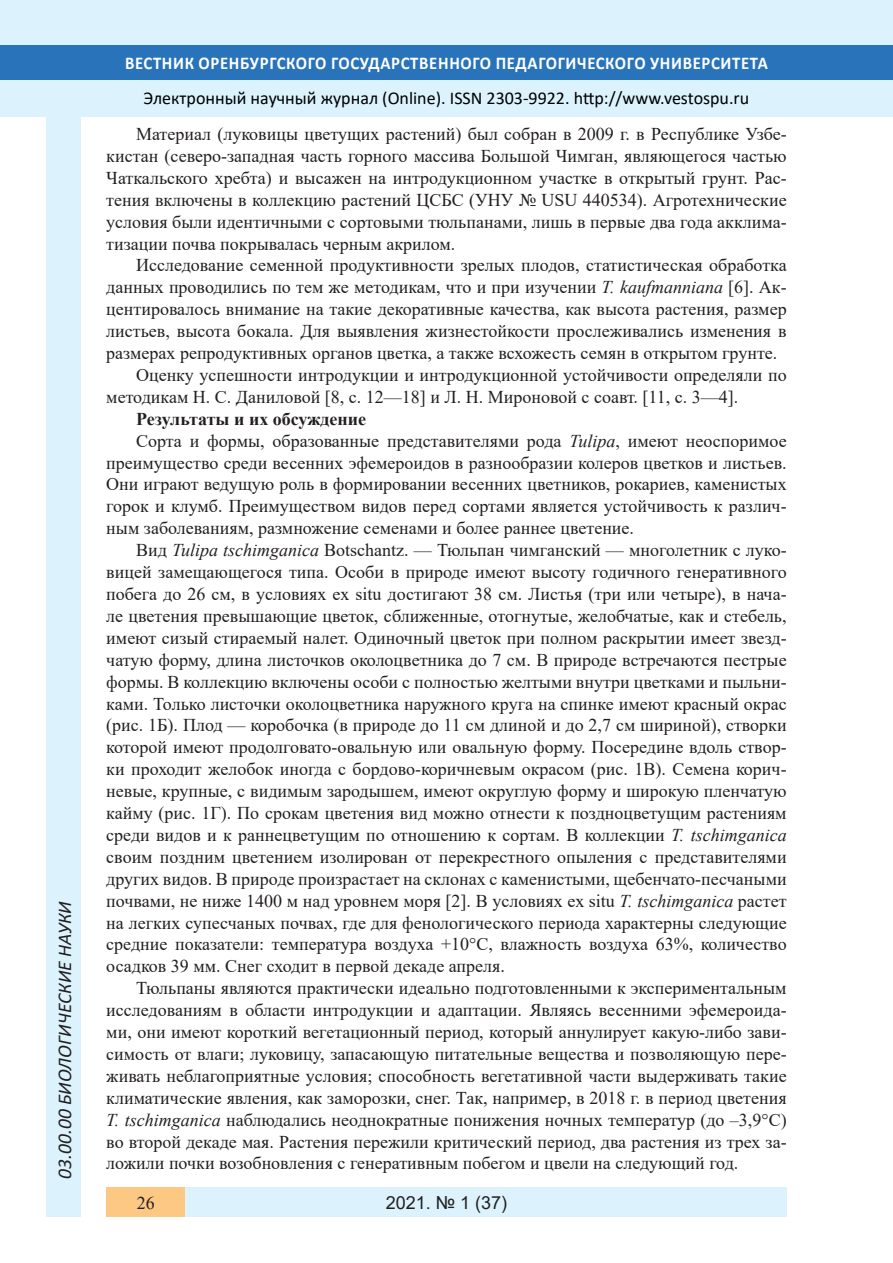
<style>
.page{position:relative;width:893px;height:1263px;background:#fff}
.page>*{position:absolute;margin:0;border:0;box-sizing:border-box;transform-origin:0 0}
.t1{font:italic 19.5px "Calibri";color:#231f20}
.Стиль2{font:18px/21.9px "Times New Roman";color:#231f20;text-align:justify}
.t2{font:18px "Calibri";color:#000}
.t3{font:700 18px "Calibri";letter-spacing:.04em;color:#fff;scale:.93 1}
.Стиль2-2{font:700 18px "Times New Roman";color:#231f20}
.t4{font:18px "Arial";color:#231f20}
.s1{font-style:italic}
</style>
<div class="page">
<div style="left:0;top:0;width:893px;height:116px;background:#dcf2fc"></div>
<div style="left:0;top:45px;width:893px;height:34px;background:#2873ba"></div>
<div style="left:106px;top:1188px;width:681px;height:29px;background:#dcf2fc"></div>
<div style="left:106px;top:1188px;width:79px;height:29px;background:#fdc784"></div>
<div style="left:47px;top:116px;width:34px;height:1101px;background:#dcf2fc"></div>
<p class="t1" style="left:51px;top:1179px;width:279px;rotate:-90deg">03.00.00 БИОЛОГИЧЕСКИЕ НАУКИ</p>
<p class="t3" style="left:125px;top:50px;width:693px">ВЕСТНИК ОРЕНБУРГСКОГО ГОСУДАРСТВЕННОГО ПЕДАГОГИЧЕСКОГО УНИВЕРСИТЕТА</p>
<p class="t2" style="left:144px;top:85px;width:607px">Электронный научный журнал (Online). ISSN 2303-9922. http://www.vestospu.ru</p>
<p class="Стиль2" style="left:106px;top:122px;width:682px;text-indent:30px">Материал (луковицы цветущих растений) был собран в 2009 г. в Республике Узбе&shy;кистан (северо-западная часть горного массива Большой Чимган, являющегося частью Чаткальского хребта) и высажен на интродукционном участке в открытый грунт. Рас&shy;тения включены в коллекцию растений ЦСБС (УНУ № USU 440534). Агротехнические условия были идентичными с сортовыми тюльпанами, лишь в первые два года акклима&shy;тизации почва покрывалась черным акрилом.</p>
<p class="Стиль2" style="left:106px;top:254px;width:682px;text-indent:30px">Исследование семенной продуктивности зрелых плодов, статистическая обработка данных проводились по тем же методикам, что и при изучении <span class="s1">T. kaufmanniana</span> [6]. Ак&shy;центировалось внимание на такие декоративные качества, как высота растения, размер листьев, высота бокала. Для выявления жизнестойкости прослеживались изменения в размерах репродуктивных органов цветка, а также всхожесть семян в открытом грунте.</p>
<p class="Стиль2" style="left:106px;top:363px;width:682px;text-indent:30px">Оценку успешности интродукции и интродукционной устойчивости определяли по методикам Н. С. Даниловой [8, с. 12—18] и Л. Н. Мироновой с соавт. [11, с. 3—4].</p>
<p class="Стиль2-2" style="left:136px;top:406px;width:232px">Результаты и их обсуждение</p>
<p class="Стиль2" style="left:106px;top:429px;width:682px;text-indent:30px">Сорта и формы, образованные представителями рода <span class="s1">Tulipa</span>, имеют неоспоримое преимущество среди весенних эфемероидов в разнообразии колеров цветков и листьев.<br>Они играют ведущую роль в формировании весенних цветников, рокариев, каменистых горок и клумб. Преимуществом видов перед сортами является устойчивость к различ&shy;ным заболеваниям, размножение семенами и более раннее цветение.</p>
<p class="Стиль2" style="left:106px;top:539px;width:682px;text-indent:30px">Вид <span class="s1">Tulipa tschimganica</span> Botschantz. — Тюльпан чимганский — многолетник с луко&shy;вицей замещающегося типа. Особи в природе имеют высоту годичного генеративного побега до 26 см, в условиях ex situ достигают 38 см. Листья (три или четыре), в нача&shy;ле цветения превышающие цветок, сближенные, отогнутые, желобчатые, как и стебель, имеют сизый стираемый налет. Одиночный цветок при полном раскрытии имеет звезд&shy;чатую форму, длина листочков околоцветника до 7 см. В природе встречаются пестрые формы. В коллекцию включены особи с полностью желтыми внутри цветками и пыльни&shy;ками. Только листочки околоцветника наружного круга на спинке имеют красный окрас (рис. 1Б). Плод — коробочка (в природе до 11 см длиной и до 2,7 см шириной), створки которой имеют продолговато-овальную или овальную форму. Посередине вдоль створ&shy;ки проходит желобок иногда с бордово-коричневым окрасом (рис. 1В). Семена корич&shy;невые, крупные, с видимым зародышем, имеют округлую форму и широкую пленчатую кайму (рис. 1Г). По срокам цветения вид можно отнести к поздноцветущим растениям среди видов и к раннецветущим по отношению к сортам. В коллекции <span class="s1">T. tschimganica </span>своим поздним цветением изолирован от перекрестного опыления с представителями других видов. В природе произрастает на склонах с каменистыми, щебенчато-песчаными почвами, не ниже 1400 м над уровнем моря [2]. В условиях ex situ <span class="s1">T. tschimganica</span> растет на легких супесчаных почвах, где для фенологического периода характерны следующие средние показатели: температура воздуха +10°С, влажность воздуха 63%, количество осадков 39 мм. Снег сходит в первой декаде апреля.</p>
<p class="Стиль2" style="left:106px;top:977px;width:682px;text-indent:30px">Тюльпаны являются практически идеально подготовленными к экспериментальным исследованиям в области интродукции и адаптации. Являясь весенними эфемероида&shy;ми, они имеют короткий вегетационный период, который аннулирует какую-либо зави&shy;симость от влаги; луковицу, запасающую питательные вещества и позволяющую пере&shy;живать неблагоприятные условия; способность вегетативной части выдерживать такие климатические явления, как заморозки, снег. Так, например, в 2018 г. в период цветения <span class="s1">T. tschimganica</span> наблюдались неоднократные понижения ночных температур (до –3,9°C) во второй декаде мая. Растения пережили критический период, два растения из трех за&shy;ложили почки возобновления с генеративным побегом и цвели на следующий год.</p>
<p class="Стиль2" style="left:137px;top:1191px;width:19px">26</p>
<p class="t4" style="left:386px;top:1190px;width:123px">2021. № 1 (37)</p>
</div>
